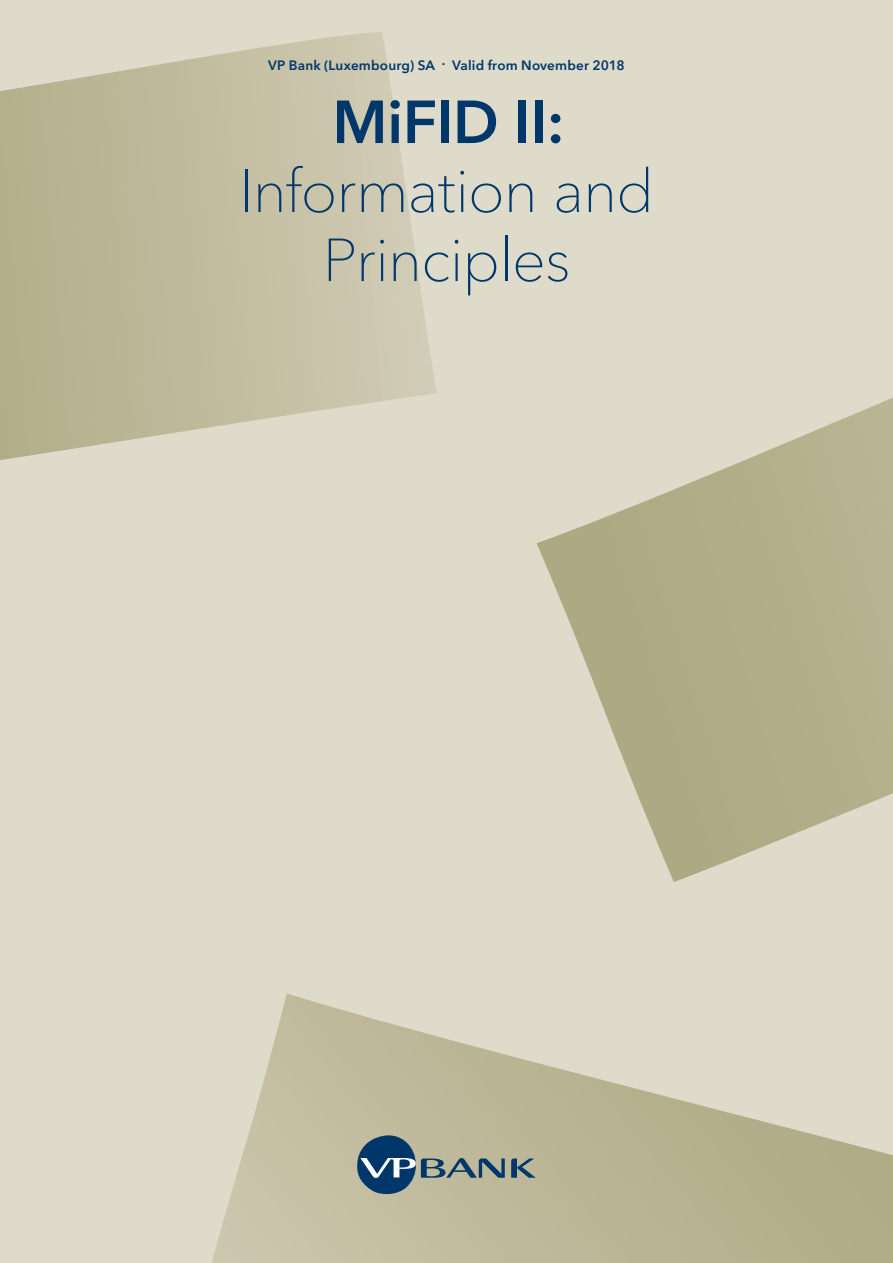
<style>
.page{position:relative;width:893px;height:1263px;background:#dedbca}
.page>*{position:absolute;margin:0;border:0;box-sizing:border-box;transform-origin:0 0}
.t1{font:100 60px/69px "VP Next";letter-spacing:-.02em;color:#00376b;text-align:center}
.t2{font:600 60px "VP Next";letter-spacing:-.005em;color:#00376b}
.t3{font:600 13.5px "VP Next";letter-spacing:.015em;color:#00376b}
</style>
<div class="page">
<svg style="left:212px;top:993px;width:681px;height:270px"></svg>
<svg style="left:537px;top:398px;width:356px;height:484px"></svg>
<svg style="left:0;top:32px;width:437px;height:428px"></svg>
<svg style="left:511px;top:1158px;width:25px;height:20px"></svg>
<svg style="left:357px;top:1135px;width:148px;height:59px;background:#7e8e8e"></svg>
<p class="t3" style="left:268px;top:57px;width:358px">VP Bank (Luxembourg) SA · Valid from November 2018</p>
<h1 class="t2" style="left:332px;top:86px;width:234px">MiFID II:</h1>
<h1 class="t1" style="left:239px;top:157px;width:417px">Information and<br>Principles</h1>
</div>
